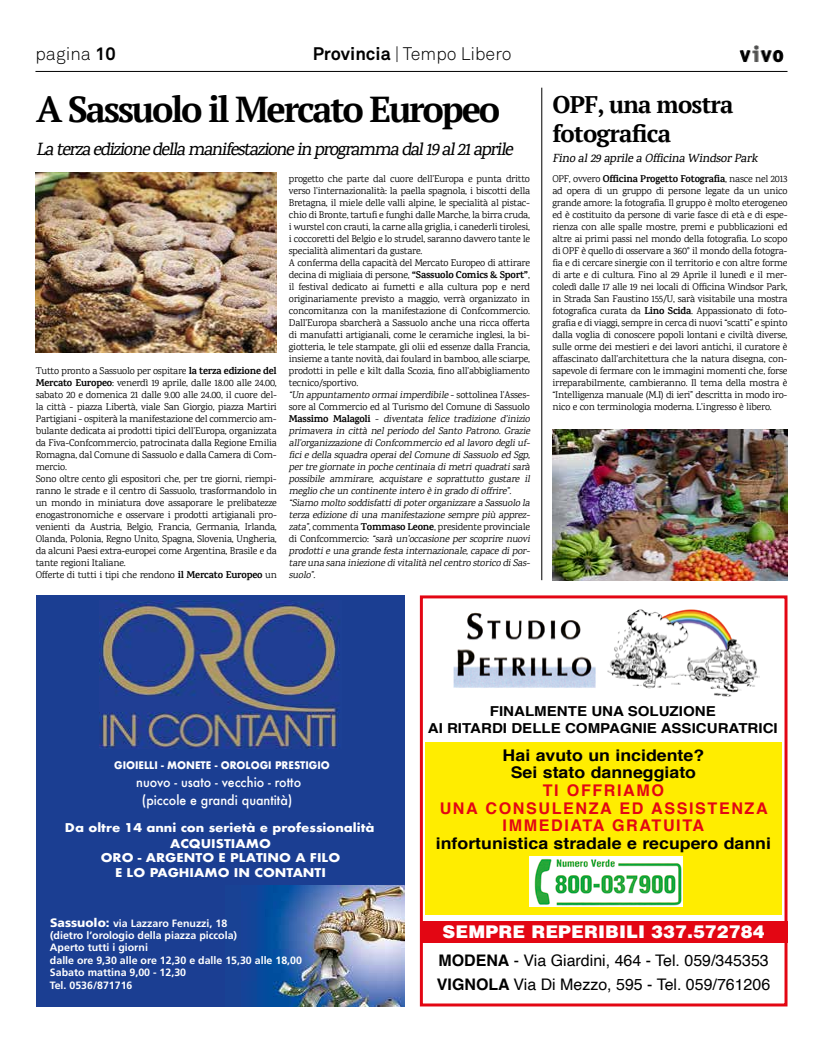
<style>
.page{position:relative;width:823px;height:1049px;background:#fff}
.page>*{position:absolute;margin:0;border:0;box-sizing:border-box;transform-origin:0 0}
.t1{font:700 36px "PT Serif";letter-spacing:-.06em;color:#000}
.t2{font:700 24px/28.8px "PT Serif";letter-spacing:-.03em;color:#000}
.t3{font:italic 500 18px "Karma";color:#000}
.t4{font:300 18px "Akkurat";color:#000}
.t5{font:900 17.9px "Helvetica";color:#fff}
.t6{font:700 16.1px/17.6px "Helvetica";color:#000;text-align:center;scale:1.1 1}
.t7{font:700 16.1px/17.6px "Helvetica";letter-spacing:.1em;color:#e30613;text-align:center}
.t8{font:15.9px/23.9px "Helvetica";color:#000}
.t9{font:700 13.7px/16.9px "Helvetica";color:#000;text-align:center;scale:1.1 1}
.t10{font:500 13.1px/17.9px "Futura";color:#fff;text-align:center;scale:.95 1}
.t11{font:italic 500 12px "Karma";color:#000}
.t12{font:700 11.8px/15.4px "Futura";color:#fff;text-align:center;scale:1.09 1}
.t13{font:700 10.6px/12.7px "Frutiger";color:#fff}
.t14{font:700 10.2px "Futura";color:#fff;scale:.95 1}
.t15{font:10px/12px "Karma";letter-spacing:-.02em;color:#000}
.s1{font-weight:700}
.s2{font-style:italic}
.s3{font-weight:900;font-size:12.2px}
</style>
<div class="page">
<img style="left:739px;top:45px;width:45px;height:18px">
<hr style="left:35px;top:71px;width:752px;height:1px;background:#000">
<div style="left:419px;top:595px;width:368px;height:411px;border:3px solid #e30613"></div>
<img style="left:453px;top:609px;width:306px;height:88px">
<div style="left:425px;top:742px;width:356px;height:172px;background:#ffed00"></div>
<img style="left:529px;top:857px;width:153px;height:49px">
<div style="left:419px;top:921px;width:368px;height:22px;background:#e30613"></div>
<div style="left:36px;top:595px;width:368px;height:411px;background:#1b3e92"></div>
<img style="left:251px;top:885px;width:153px;height:121px">
<img style="left:100px;top:600px;width:240px;height:149px">
<img style="left:36px;top:172px;width:241px;height:181px">
<hr style="left:541px;top:88px;width:1px;height:492px;background:#000">
<img style="left:552px;top:429px;width:235px;height:151px">
<h3 class="t4" style="left:312px;top:43px;width:200px"><span class="s1">Provincia</span> | Tempo Libero</h3>
<h1 class="t1" style="left:36px;top:86px;width:465px">A Sassuolo il Mercato Europeo</h1>
<h3 class="t3" style="left:36px;top:138px;width:482px">Laterzaedizionedellamanifestazioneinprogrammadal19al21aprile</h3>
<h3 class="t4" style="left:35px;top:43px;width:82px">pagina <span class="s1">10</span></h3>
<p class="t15" style="left:36px;top:364px;width:242px">Tutto pronto a Sassuolo per ospitare <span class="s1">la terza edizione del Mercato Europeo</span>: venerdì 19 aprile, dalle 18.00 alle 24.00, sabato 20 e domenica 21 dalle 9.00 alle 24.00, il cuore del&shy;la città - piazza Libertà, viale San Giorgio, piazza Martiri Partigiani - ospiterà la manifestazione del commercio am&shy;bulante dedicata ai prodotti tipici dell’Europa, organizzata da Fiva-Confcommercio, patrocinata dalla Regione Emilia Romagna, dal Comune di Sassuolo e dalla Camera di Com&shy;mercio.<br>Sono oltre cento gli espositori che, per tre giorni, riempi&shy;ranno le strade e il centro di Sassuolo, trasformandolo in un mondo in miniatura dove assaporare le prelibatezze enogastronomiche e osservare i prodotti artigianali pro&shy;venienti da Austria, Belgio, Francia, Germania, Irlanda, Olanda, Polonia, Regno Unito, Spagna, Slovenia, Ungheria, da alcuni Paesi extra-europei come Argentina, Brasile e da tante regioni Italiane.<br>Offerte di tutti i tipi che rendono <span class="s1">il Mercato Europeo</span> un</p>
<p class="t15" style="left:289px;top:172px;width:245px">progetto che parte dal cuore dell’Europa e punta dritto verso l’internazionalità: la paella spagnola, i biscotti della Bretagna, il miele delle valli alpine, le specialità al pistac&shy;chio di Bronte, tartufi e funghi dalle Marche, la birra cruda, i wurstel con crauti, la carne alla griglia, i canederli tirolesi, i coccoretti del Belgio e lo strudel, saranno davvero tante le specialità alimentari da gustare.<br>A conferma della capacità del Mercato Europeo di attirare decina di migliaia di persone, <span class="s1">“Sassuolo Comics &amp; Sport”</span>, il festival dedicato ai fumetti e alla cultura pop e nerd originariamente previsto a maggio, verrà organizzato in concomitanza con la manifestazione di Confcommercio.<br>Dall’Europa sbarcherà a Sassuolo anche una ricca offerta di manufatti artigianali, come le ceramiche inglesi, la bi&shy;giotteria, le tele stampate, gli olii ed essenze dalla Francia, insieme a tante novità, dai foulard in bamboo, alle sciarpe, prodotti in pelle e kilt dalla Scozia, fino all’abbigliamento tecnico/sportivo.<br><span class="s2">“Un appuntamento ormaiimperdibile</span>- s o t t o l i n e a l ’ A s s e s - sore al Commercio ed al Turismo del Comune di Sassuolo <span class="s1">M a s s i m o M a l a g o l i</span> - <span class="s2">diventata felice tradizione d’inizio primavera in città nel periodo del Santo Patrono. Grazie all’organizzazionediConfcommercio ed allavoro degliuf&shy;ficiedella squadra operaidelComunediSassuolo ed Sgp, pertregiornatein pochecentinaia dimetriquadratisarà possibile ammirare, acquistare e soprattutto gustare il meglio cheun continenteintero èin grado dioffrire”. “Siamo molto soddisfattidipoterorganizzarea Sassuolo la terza edizione di una manifestazione sempre più apprez&shy;zata”</span>, commenta <span class="s1">Tommaso Leone</span>, presidente provinciale d i C o n fc o m m e r c i o : <span class="s2">“sarà un’occasione per scoprire nuovi prodottieuna grandefesta internazionale,capacedipor&shy;tareuna sana iniezionedivitalità nelcentro storico diSas&shy;suolo”.</span></p>
<h2 class="t2" style="left:552px;top:89px;width:182px">OPF, una mostra fotografica</h2>
<p class="t11" style="left:552px;top:151px;width:210px">Fino al29aprilea Officina WindsorPark</p>
<p class="t15" style="left:552px;top:173px;width:236px;text-align:justify">OPF, ovvero <span class="s1">Officina Progetto Fotografia</span>, nasce nel 2013 ad opera di un gruppo di persone legate da un unico grande amore: la fotografia. Il gruppo è molto eterogeneo ed è costituito da persone di varie fasce di età e di espe&shy;rienza con alle spalle mostre, premi e pubblicazioni ed altre ai primi passi nel mondo della fotografia. Lo scopo di OPF è quello di osservare a 360° il mondo della fotogra&shy;fia e di cercare sinergie con il territorio e con altre forme di arte e di cultura. Fino al 29 Aprile il lunedì e il mer&shy;coledì dalle 17 alle 19 nei locali di Officina Windsor Park, in Strada San Faustino 155/U, sarà visitabile una mostra fotografica curata da <span class="s1">Lino Scida</span>. Appassionato di foto&shy;grafia e di viaggi, sempre in cerca di nuovi “scatti” e spinto dalla voglia di conoscere popoli lontani e civiltà diverse, sulle orme dei mestieri e dei lavori antichi, il curatore è affascinato dall’architettura che la natura disegna, con&shy;sapevole di fermare con le immagini momenti che, forse irreparabilmente, cambieranno. Il tema della mostra è “Intelligenza manuale (M.I) di ieri” descritta in modo iro&shy;nico e con terminologia moderna. L’ingresso è libero.</p>
<p class="t14" style="left:114px;top:758px;width:228px">GIOIELLI - MONETE - OROLOGI PRESTIGIO</p>
<h3 class="t10" style="left:136px;top:773px;width:175px">nuovo - usato - vecchio - rotto (piccole e grandi quantità)</h3>
<p class="t12" style="left:65px;top:820px;width:285px">Da oltre 14 anni con serietà e professionalità<br>ACQUISTIAMO</p>
<p class="t12" style="left:101px;top:850px;width:221px;line-height:14.6px">ORO - ARGENTO E PLATINO A FILO<br>E LO PAGHIAMO IN CONTANTI</p>
<p class="t13" style="left:50px;top:917px;width:179px"><span class="s3">Sassuolo:</span> via Lazzaro Fenuzzi, 18</p>
<p class="t13" style="left:50px;top:941px;width:253px">Aperto tutti i giorni<br>dalle ore 9,30 alle ore 12,30 e dalle 15,30 alle 18,00<br>Sabato mattina 9,00 - 12,30<br>Tel. 0536/871716</p>
<p class="t13" style="left:50px;top:929px;width:188px">(dietro l’orologio della piazza piccola)</p>
<h3 class="t9" style="left:427px;top:703px;width:319px">FINALMENTE UNA SOLUZIONE<br>AI RITARDI DELLE COMPAGNIE ASSICURATRICI</h3>
<h3 class="t6" style="left:502px;top:746px;width:185px">Hai avuto un incidente?<br>Sei stato danneggiato</h3>
<h3 class="t7" style="left:439px;top:782px;width:329px">TI OFFRIAMO<br>UNA CONSULENZA ED ASSISTENZA<br>IMMEDIATA GRATUITA</h3>
<h3 class="t6" style="left:435px;top:835px;width:306px">infortunistica stradale e recupero danni</h3>
<h3 class="t5" style="left:442px;top:921px;width:323px">SEMPRE REPERIBILI 337.572784</h3>
<h3 class="t8" style="left:436px;top:948px;width:334px"><span class="s1">MODENA</span> - Via Giardini, 464 - Tel. 059/345353<br><span class="s1">VIGNOLA</span> Via Di Mezzo, 595 - Tel. 059/761206</h3>
</div>
